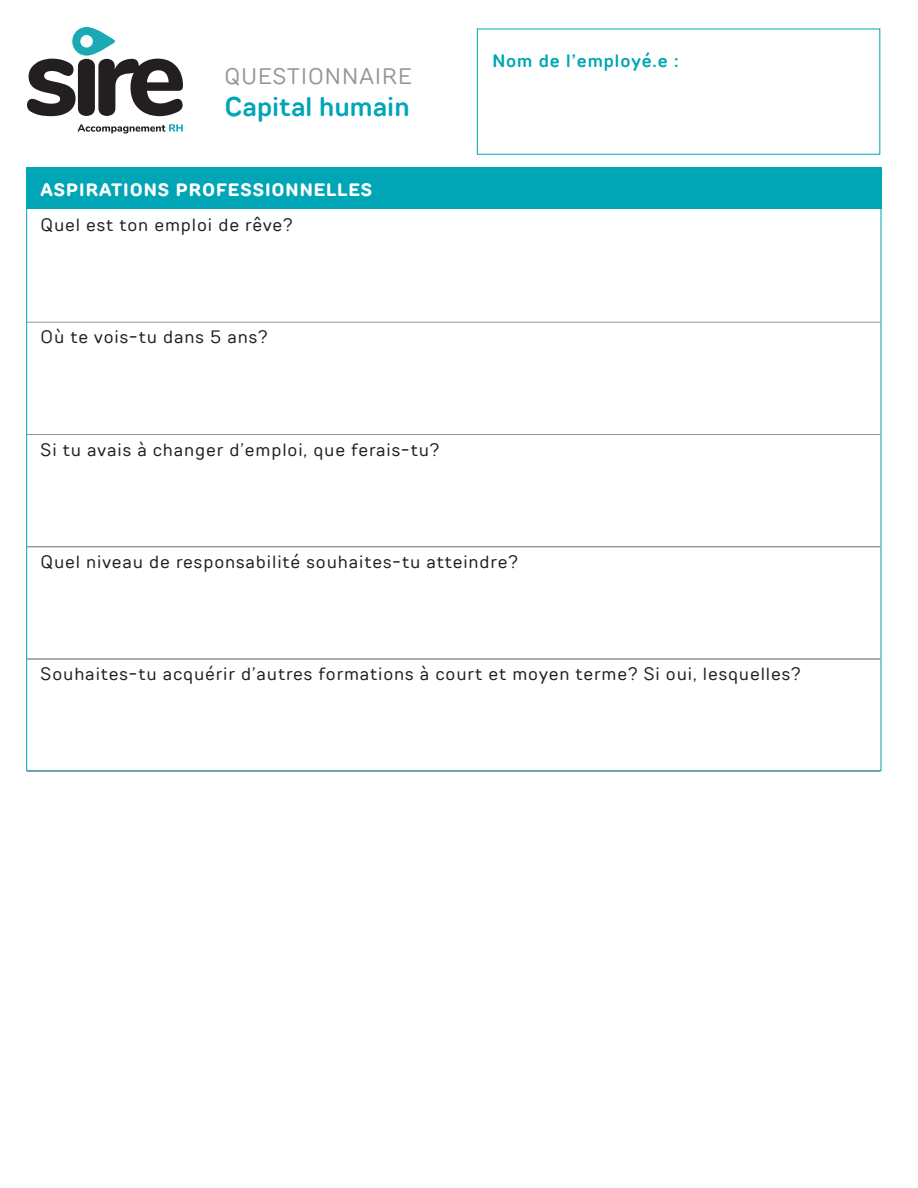
<style>
.page{position:relative;width:918px;height:1188px;background:#fff}
.page>*{position:absolute;margin:0;border:0;box-sizing:border-box;transform-origin:0 0}
.t1{font:600 27px "TT Rounds Neue";color:#00a5b6}
.t2{font:22.5px "TT Rounds Neue";letter-spacing:.05em;color:#939598}
.t3{font:18px "TT Rounds Neue";letter-spacing:.05em;color:#231f20}
.t4{font:700 18px "TT Rounds Neue";letter-spacing:.05em;color:#fff}
.t5{font:600 18px "TT Rounds Neue";letter-spacing:.05em;color:#00a5b6}
</style>
<div class="page">
<svg style="left:78px;top:124px;width:105px;height:10px"></svg>
<svg style="left:27px;top:27px;width:156px;height:89px"></svg>
<div style="left:80px;top:35px;width:13px;height:13px;background:#fff;border-radius:50%"></div>
<div style="left:26px;top:167px;width:855px;height:41px;background:#00a5b6"></div>
<hr style="left:27px;top:322px;width:853px;height:1px;background:#939598">
<hr style="left:27px;top:434px;width:853px;height:1px;background:#939598">
<hr style="left:27px;top:546px;width:853px;height:1px;background:#939598">
<hr style="left:27px;top:659px;width:853px;height:1px;background:#939598">
<hr style="left:27px;top:771px;width:853px;height:1px;background:#939598">
<p class="t2" style="left:225px;top:61px;width:188px">QUESTIONNAIRE</p>
<p class="t1" style="left:225px;top:89px;width:186px">Capital humain</p>
<p class="t4" style="left:40px;top:178px;width:333px">ASPIRATIONS PROFESSIONNELLES</p>
<p class="t3" style="left:40px;top:213px;width:254px">Quel est ton emploi de rêve?</p>
<p class="t3" style="left:40px;top:325px;width:229px">Où te vois-tu dans 5 ans?</p>
<p class="t3" style="left:40px;top:438px;width:400px">Si tu avais à changer d’emploi, que ferais-tu?</p>
<p class="t5" style="left:492px;top:48px;width:188px">Nom de l’employé.e :</p>
<p class="t3" style="left:40px;top:550px;width:479px">Quel niveau de responsabilité souhaites-tu atteindre?</p>
<p class="t3" style="left:40px;top:662px;width:762px">Souhaites-tu acquérir d’autres formations à court et moyen terme? Si oui, lesquelles?</p>
</div>
